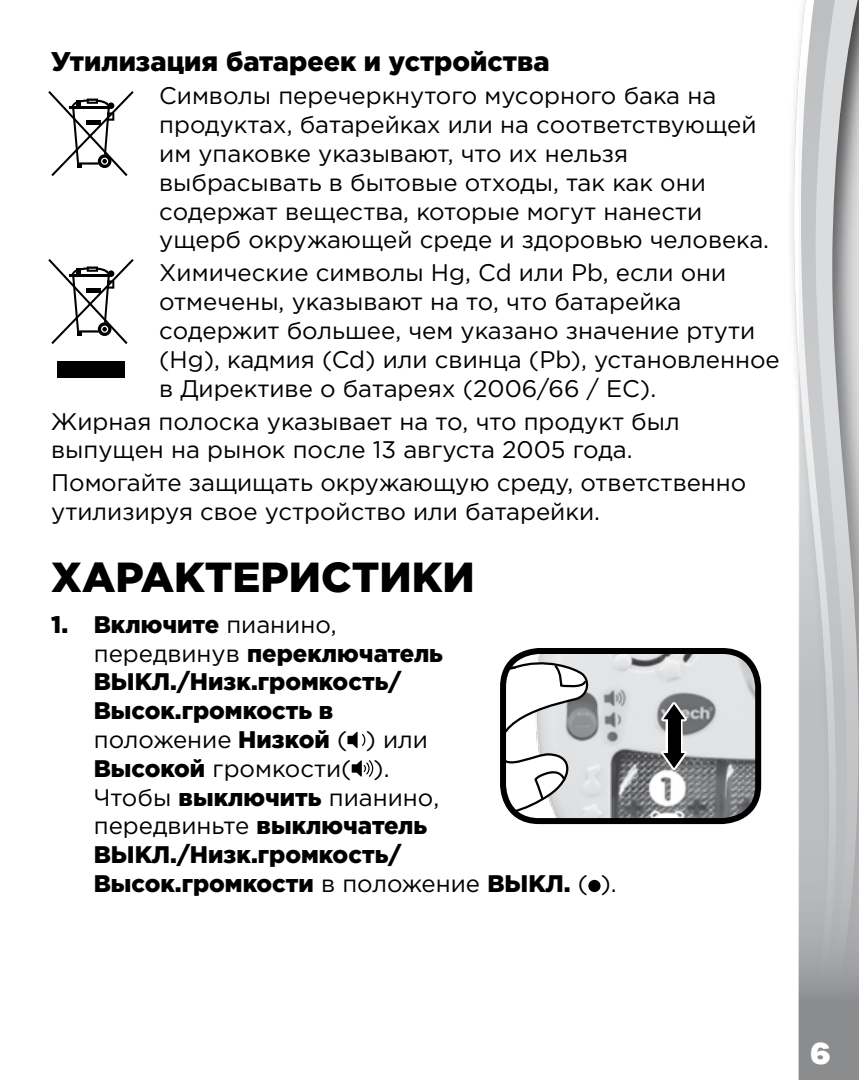
<style>
.page{position:relative;width:859px;height:1080px;background:#fff}
.page>*{position:absolute;margin:0;border:0;box-sizing:border-box;transform-origin:0 0}
.t1{font:900 42px "Gotham Pro";color:#000}
.t2{font:33px "Helvetica Black cyr Bold";color:#fff}
.t3{font:900 27px "Gotham Pro";color:#000}
.t4{font:24px/28.8px "Gotham Pro";color:#000}
.t5{font:900 24px/28.8px "Gotham Pro";color:#000}
.s1{font-weight:400}
</style>
<div class="page">
<svg style="left:793px;top:55px;width:6px;height:1025px"></svg>
<svg style="left:799px;top:0;width:60px;height:1080px;background:#bdbec0"></svg>
<svg style="left:347px;top:732px;width:19px;height:16px"></svg>
<svg style="left:352px;top:760px;width:22px;height:17px"></svg>
<div style="left:588px;top:880px;width:12px;height:12px;background:#000;border-radius:50%"></div>
<img style="left:593px;top:651px;width:165px;height:166px">
<svg style="left:503px;top:655px;width:90px;height:166px"></svg>
<div style="left:500px;top:648px;width:261px;height:176px;border:6px solid #000;border-radius:36px"></div>
<div style="left:665px;top:731px;width:17px;height:25px;border:4px solid #fff"></div>
<div style="left:665px;top:716px;width:17px;height:25px;border:4px solid #fff"></div>
<div style="left:668px;top:733px;width:12px;height:21px;background:#000"></div>
<svg style="left:655px;top:747px;width:36px;height:28px"></svg>
<div style="left:668px;top:719px;width:12px;height:20px;background:#000"></div>
<svg style="left:655px;top:697px;width:36px;height:28px"></svg>
<div style="left:57px;top:361px;width:68px;height:17px;background:#000"></div>
<svg style="left:48px;top:259px;width:86px;height:85px"></svg>
<svg style="left:48px;top:91px;width:86px;height:85px"></svg>
<p class="t3" style="left:51px;top:46px;width:500px">Утилизация батареек и устройства</p>
<p class="t4" style="left:159px;top:81px;width:611px">Символы перечеркнутого мусорного бака на продуктах, батарейках или на соответствующей им упаковке указывают, что их нельзя выбрасывать в бытовые отходы, так как они содержат вещества, которые могут нанести ущерб окружающей среде и здоровью человека.</p>
<p class="t4" style="left:159px;top:258px;width:622px">Химические символы Hg, Cd или Pb, если они отмечены, указывают на то, что батарейка содержит большее, чем указано значение ртути (Hg), кадмия (Cd) или свинца (Pb), установленное в Директиве о батареях (2006/66 / EC).</p>
<p class="t4" style="left:51px;top:407px;width:630px">Жирная полоска указывает на то, что продукт был выпущен на рынок после 13 августа 2005 года.</p>
<p class="t4" style="left:51px;top:469px;width:697px">Помогайте защищать окружающую среду, ответственно утилизируя свое устройство или батарейки.</p>
<h1 class="t1" style="left:51px;top:553px;width:425px">ХАРАКТЕРИСТИКИ</h1>
<p class="t5" style="left:94px;top:609px;width:525px;text-indent:-43px">1. Включите <span class="s1">пианино,<br>передвинув</span> переключатель<br>ВЫКЛ./Низк.громкость/<br>Высок.громкость в<br><span class="s1">положение</span> Низкой <span class="s1">( ) или<br></span>Высокой <span class="s1">громкости( ).<br>Чтобы</span> выключить <span class="s1">пианино,<br>передвиньте</span> выключатель<br>ВЫКЛ./Низк.громкость/<br>Высок.громкости <span class="s1">в положение</span> ВЫКЛ. <span class="s1">( ).</span></p>
<h2 class="t2" style="left:810px;top:1037px;width:23px">6</h2>
</div>
